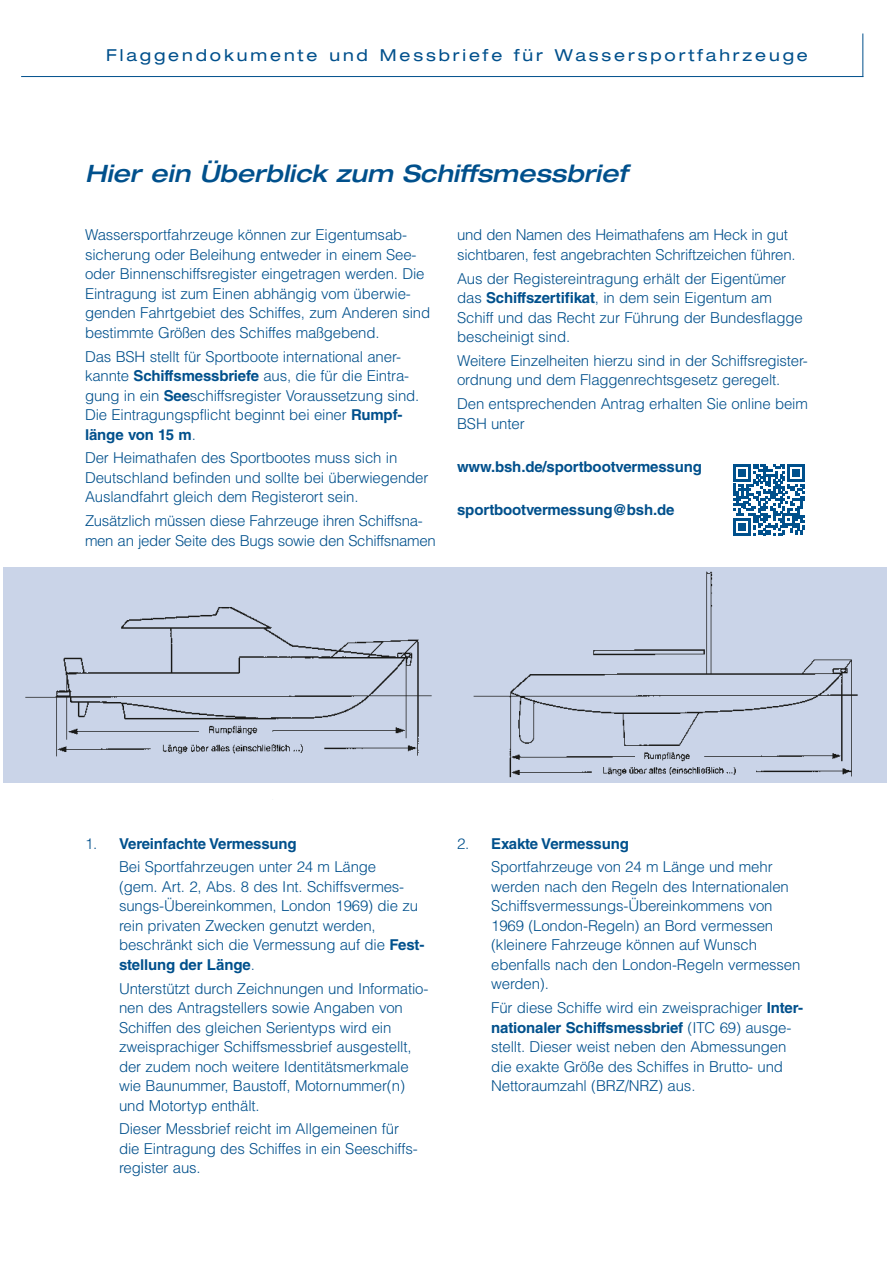
<style>
.page{position:relative;width:893px;height:1263px;background:#fff}
.page>*{position:absolute;margin:0;border:0;box-sizing:border-box;transform-origin:0 0}
.Überschrift_Seite_2{font:italic 500 expanded 24px "Helvetica Neue LT Pro";color:#00508c}
.Kopf_Text{font:expanded 16.5px "Helvetica Neue LT Pro";letter-spacing:.175em;color:#00508c}
.Fließtext_Seite_2_un{font:300 15px/19.5px "Helvetica LT Std";letter-spacing:-.01em;color:#00508c}
.Frage_Überschrift_S2{font:700 15px "Helvetica LT Std";letter-spacing:-.01em;color:#00508c}
.Fließtext_Seite_2_un-2{font:700 15px "Helvetica LT Std";letter-spacing:-.01em;color:#00508c}
.s1{font-weight:700}
.s2{font-weight:300}
</style>
<div class="page">
<hr style="left:22px;top:76px;width:841px;height:1px;background:#00508c">
<hr style="left:862px;top:34px;width:1px;height:43px;background:#00508c">
<div style="left:3px;top:568px;width:884px;height:215px;background:#cad4e8"></div>
<img style="left:25px;top:607px;width:407px;height:150px">
<img style="left:473px;top:571px;width:385px;height:207px">
<svg style="left:734px;top:464px;width:71px;height:71px"></svg>
<p class="Kopf_Text" style="left:106px;top:45px;width:703px">Flaggendokumente und Messbriefe für Wassersportfahrzeuge</p>
<p class="Überschrift_Seite_2" style="left:85px;top:158px;width:544px">Hier ein Überblick zum Schiffsmessbrief</p>
<p class="Fließtext_Seite_2_un" style="left:85px;top:225px;width:347px">Wassersportfahrzeuge können zur Eigentumsab&shy;sicherung oder Beleihung entweder in einem See&shy;oder Binnenschiffsregister eingetragen werden. Die Eintragung ist zum Einen abhängig vom überwie&shy;genden Fahrtgebiet des Schiffes, zum Anderen sind bestimmte Größen des Schiffes maßgebend.</p>
<p class="Fließtext_Seite_2_un" style="left:85px;top:346px;width:336px">Das BSH stellt für Sportboote international aner&shy;kannte <span class="s1">Schiffsmessbriefe</span> aus, die für die Eintra&shy;gung in ein <span class="s1">See</span>schiffsregister Voraussetzung sind.<br>Die Eintragungspflicht beginnt bei einer <span class="s1">Rumpf&shy;länge von 15 m</span>.</p>
<p class="Fließtext_Seite_2_un" style="left:85px;top:448px;width:345px">Der Heimathafen des Sportbootes muss sich in<br>Deutschland befinden und sollte bei überwiegender<br>Auslandfahrt gleich dem Registerort sein.</p>
<p class="Fließtext_Seite_2_un" style="left:85px;top:511px;width:352px">Zusätzlich müssen diese Fahrzeuge ihren Schiffsna&shy;men an jeder Seite des Bugs sowie den Schiffsnamen</p>
<p class="Fließtext_Seite_2_un" style="left:457px;top:225px;width:340px">und den Namen des Heimathafens am Heck in gut sichtbaren, fest angebrachten Schriftzeichen führen.</p>
<p class="Fließtext_Seite_2_un" style="left:457px;top:268px;width:347px">Aus der Registereintragung erhält der Eigentümer das <span class="s1">Schiffszertifikat</span>, in dem sein Eigentum am Schiff und das Recht zur Führung der Bundesflagge bescheinigt sind.</p>
<p class="Fließtext_Seite_2_un" style="left:457px;top:351px;width:351px">Weitere Einzelheiten hierzu sind in der Schiffsregister&shy;ordnung und dem Flaggenrechtsgesetz geregelt.</p>
<p class="Fließtext_Seite_2_un" style="left:457px;top:394px;width:352px">Den entsprechenden Antrag erhalten Sie online beim<br>BSH unter</p>
<p class="Frage_Überschrift_S2" style="left:457px;top:457px;width:246px">www.bsh.de/sportbootvermessung</p>
<p class="Frage_Überschrift_S2" style="left:457px;top:501px;width:219px">sportbootvermessung@bsh.de</p>
<p class="Fließtext_Seite_2_un-2" style="left:85px;top:834px;width:213px"><span class="s2">1.</span> Vereinfachte Vermessung</p>
<p class="Fließtext_Seite_2_un" style="left:119px;top:857px;width:307px">Bei Sportfahrzeugen unter 24 m Länge<br>(gem. Art. 2, Abs. 8 des Int. Schiffsvermes&shy;sungs-Übereinkommen, London 1969) die zu rein privaten Zwecken genutzt werden, beschränkt sich die Vermessung auf die <span class="s1">Fest&shy;stellung der Länge</span>.</p>
<p class="Fließtext_Seite_2_un" style="left:119px;top:978px;width:311px">Unterstützt durch Zeichnungen und Informatio&shy;nen des Antragstellers sowie Angaben von Schiffen des gleichen Serientyps wird ein zweisprachiger Schiffsmessbrief ausgestellt, der zudem noch weitere Identitätsmerkmale wie Baunummer, Baustoff, Motornummer(n) und Motortyp enthält.</p>
<p class="Fließtext_Seite_2_un" style="left:119px;top:1119px;width:299px">Dieser Messbrief reicht im Allgemeinen für die Eintragung des Schiffes in ein Seeschiffs&shy;register aus.</p>
<p class="Fließtext_Seite_2_un-2" style="left:457px;top:834px;width:173px"><span class="s2">2.</span> Exakte Vermessung</p>
<p class="Fließtext_Seite_2_un" style="left:491px;top:857px;width:311px">Sportfahrzeuge von 24 m Länge und mehr werden nach den Regeln des Internationalen Schiffsvermessungs-Übereinkommens von 1969 (London-Regeln) an Bord vermessen (kleinere Fahrzeuge können auf Wunsch ebenfalls nach den London-Regeln vermessen werden).</p>
<p class="Fließtext_Seite_2_un" style="left:491px;top:998px;width:313px">Für diese Schiffe wird ein zweisprachiger <span class="s1">Inter&shy;nationaler Schiffsmessbrief</span> (ITC 69) ausge&shy;stellt. Dieser weist neben den Abmessungen die exakte Größe des Schiffes in Brutto- und Nettoraumzahl (BRZ/NRZ) aus.</p>
</div>
